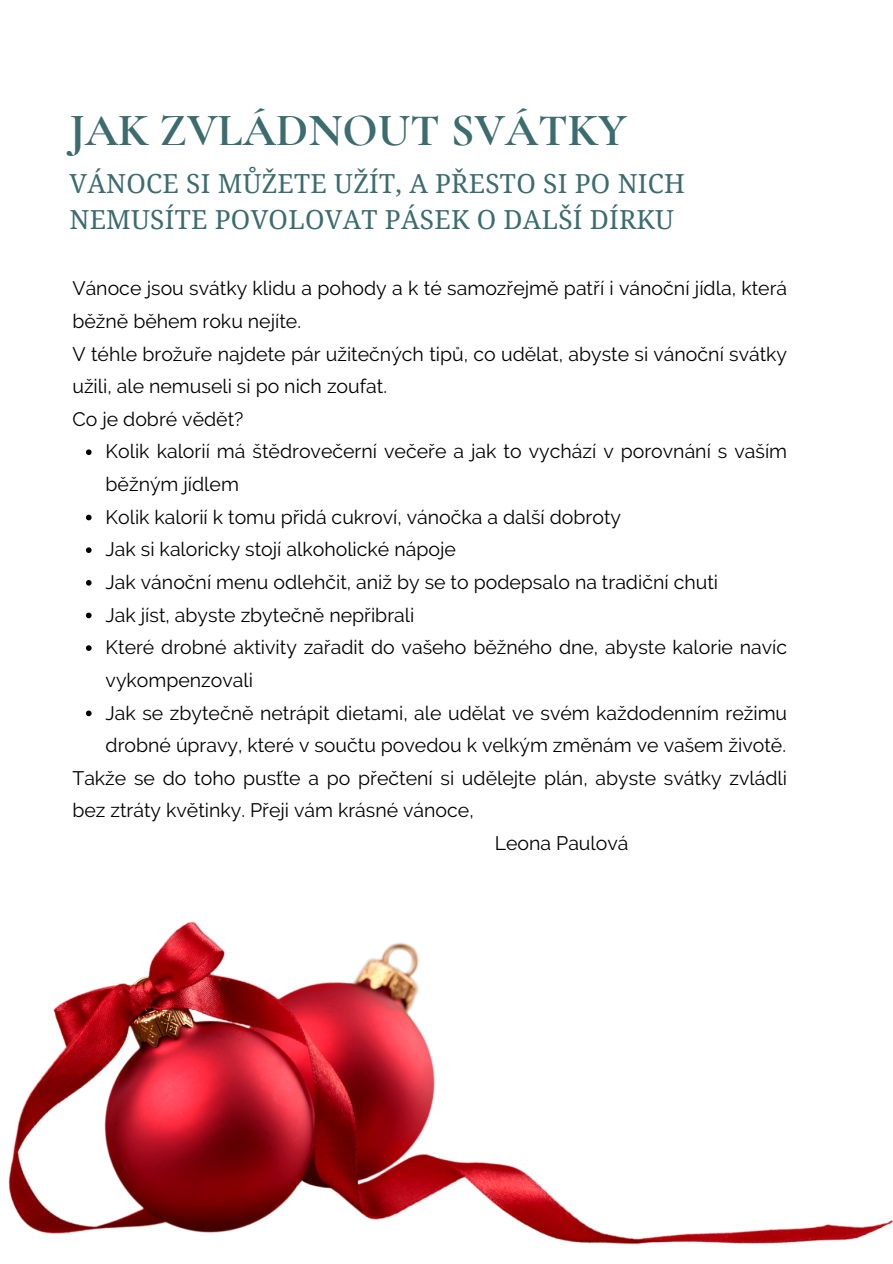
<style>
.page{position:relative;width:893px;height:1264px;background:#fff}
.page>*{position:absolute;margin:0;border:0;box-sizing:border-box;transform-origin:0 0}
.t1{font:700 46.2px "Cormorant Garamond";color:#3c6c6e}
.t2{font:26.25px/36px "Droid Serif";letter-spacing:.01em;color:#3c6c6e}
.t3{font:19.5px/32.7px "Raleway";color:#000}
</style>
<div class="page">
<svg style="left:86px;top:449px;width:6px;height:6px"></svg>
<svg style="left:86px;top:514px;width:6px;height:6px"></svg>
<svg style="left:86px;top:547px;width:6px;height:6px"></svg>
<svg style="left:86px;top:580px;width:6px;height:5px"></svg>
<svg style="left:86px;top:612px;width:6px;height:6px"></svg>
<svg style="left:86px;top:645px;width:6px;height:6px"></svg>
<svg style="left:86px;top:710px;width:6px;height:6px"></svg>
<img style="left:9px;top:921px;width:883px;height:324px">
<p class="t1" style="left:69px;top:102px;width:559px">JAK ZVLÁDNOUT SVÁTKY</p>
<p class="t2" style="left:69px;top:166px;width:617px">VÁNOCE SI MŮŽETE UŽÍT, A PŘESTO SI PO NICH<br>NEMUSÍTE POVOLOVAT PÁSEK O DALŠÍ DÍRKU</p>
<p class="t3" style="left:72px;top:272px;width:716px">Vánoce jsou svátky klidu a pohody a k té samozřejmě patří i vánoční jídla, která běžně během roku nejíte.</p>
<p class="t3" style="left:72px;top:337px;width:716px">V téhle brožuře najdete pár užitečných tipů, co udělat, abyste si vánoční svátky užili, ale nemuseli si po nich zoufat.</p>
<p class="t3" style="left:72px;top:402px;width:172px">Co je dobré vědět?</p>
<p class="t3" style="left:106px;top:435px;width:683px">Kolik kalorií má štědrovečerní večeře a jak to vychází v porovnání s vaším běžným jídlem</p>
<p class="t3" style="left:106px;top:500px;width:517px">Kolik kalorií k tomu přidá cukroví, vánočka a další dobroty</p>
<p class="t3" style="left:106px;top:533px;width:352px">Jak si kaloricky stojí alkoholické nápoje</p>
<p class="t3" style="left:106px;top:565px;width:614px">Jak vánoční menu odlehčit, aniž by se to podepsalo na tradiční chuti</p>
<p class="t3" style="left:106px;top:598px;width:310px">Jak jíst, abyste zbytečně nepřibrali</p>
<p class="t3" style="left:106px;top:631px;width:683px">Které drobné aktivity zařadit do vašeho běžného dne, abyste kalorie navíc vykompenzovali</p>
<p class="t3" style="left:106px;top:696px;width:683px">Jak se zbytečně netrápit dietami, ale udělat ve svém každodenním režimu drobné úpravy, které v součtu povedou k velkým změnám ve vašem životě.</p>
<p class="t3" style="left:72px;top:761px;width:716px">Takže se do toho pusťte a po přečtení si udělejte plán, abyste svátky zvládli bez ztráty květinky. Přeji vám krásné vánoce,</p>
<p class="t3" style="left:494px;top:826px;width:135px">Leona Paulová</p>
</div>
